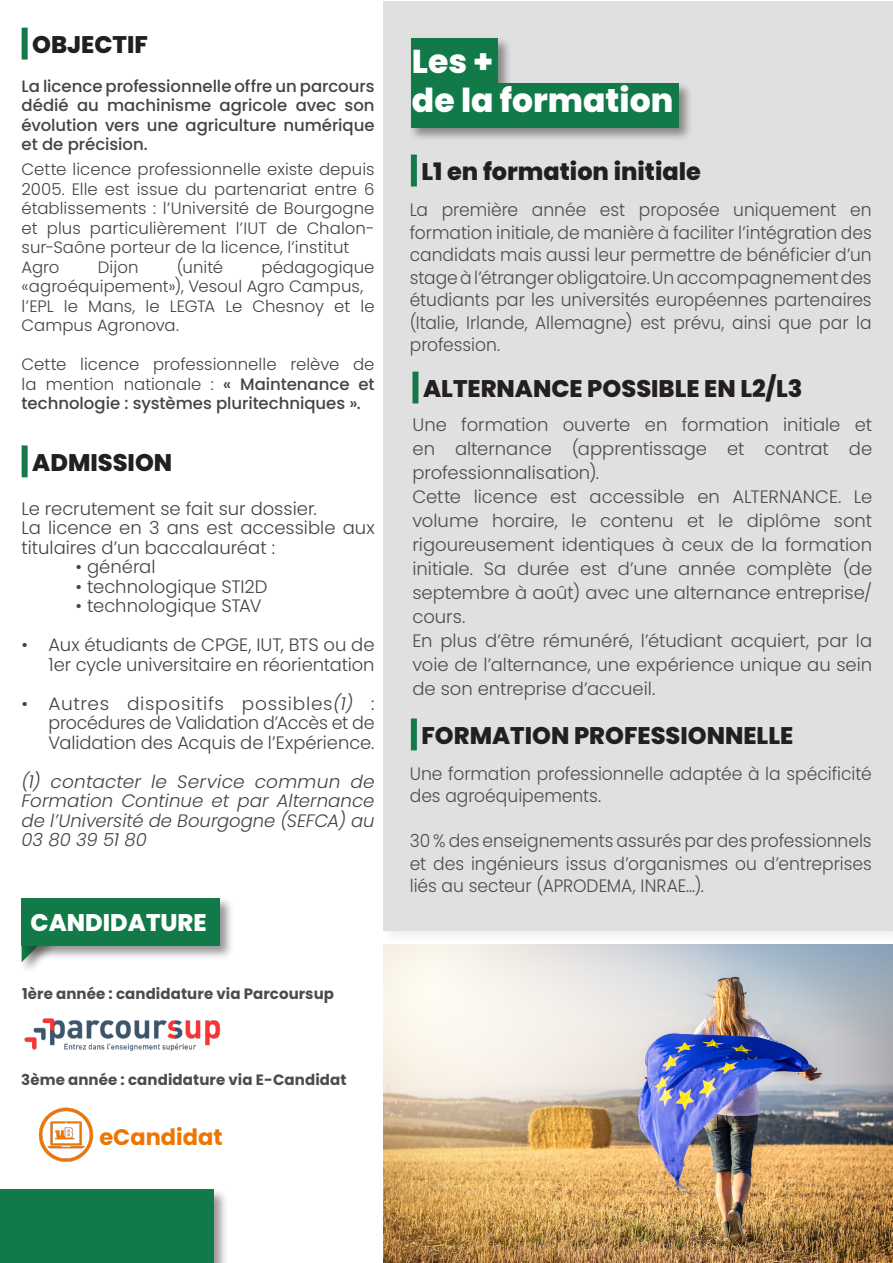
<style>
.page{position:relative;width:893px;height:1263px;background:#fff}
.page>*{position:absolute;margin:0;border:0;box-sizing:border-box;transform-origin:0 0}
.t1{font:800 33px "Poppins";color:#fff}
.t2{font:800 24px "Poppins";color:#231f20}
.t3{font:800 24px "Poppins";color:#fff}
.t4{font:700 22.5px "Poppins";color:#ee7502}
.t5{font:300 18px/22.5px "Poppins";color:#4b4c4d;text-align:justify;scale:.95 1}
.t6{font:300 18px/24px "Poppins";color:#4b4c4d;text-align:justify}
.Justifié{font:300 18px/19.5px "Poppins";letter-spacing:-.005em;color:#424445}
.Justifié-2{font:italic 300 18px/19.5px "Poppins";color:#424445;text-align:justify}
.t7{font:300 16.5px/19.5px "Poppins";letter-spacing:.005em;color:#424445;text-align:justify}
.t8{font:500 16.5px/19.5px "Poppins";letter-spacing:-.005em;color:#424445;text-align:justify}
.t9{font:700 15px "Poppins";letter-spacing:.005em;color:#4b4c4d}
.s1{font-weight:500}
.s2{font-style:italic}
</style>
<div class="page">
<div style="left:383px;top:1px;width:510px;height:929px;background:#e0e0e0"></div>
<div style="left:22px;top:28px;width:6px;height:32px;background:#127a49"></div>
<div style="left:22px;top:445px;width:6px;height:32px;background:#127a49"></div>
<div style="left:19px;top:905px;width:58px;height:70px;background:#231f20;opacity:.47"></div>
<svg style="left:22px;top:960px;width:42px;height:2px"></svg>
<div style="left:19px;top:896px;width:215px;height:64px;background:#231f20;opacity:.47"></div>
<div style="left:22px;top:898px;width:198px;height:48px;background:#127a49"></div>
<div style="left:0;top:1188px;width:228px;height:75px;background:#231f20;opacity:.47"></div>
<div style="left:0;top:1190px;width:214px;height:73px;background:#127a49"></div>
<div style="left:409px;top:36px;width:103px;height:61px;background:#231f20;opacity:.47"></div>
<div style="left:411px;top:38px;width:87px;height:45px;background:#127a49"></div>
<div style="left:409px;top:81px;width:284px;height:61px;background:#231f20;opacity:.47"></div>
<div style="left:411px;top:83px;width:268px;height:45px;background:#127a49"></div>
<div style="left:412px;top:372px;width:6px;height:31px;background:#127a49"></div>
<div style="left:411px;top:718px;width:6px;height:32px;background:#127a49"></div>
<div style="left:411px;top:155px;width:6px;height:31px;background:#127a49"></div>
<img style="left:24px;top:1018px;width:197px;height:34px">
<img style="left:383px;top:944px;width:510px;height:318px">
<img style="left:39px;top:1107px;width:55px;height:55px">
<p class="t2" style="left:32px;top:31px;width:117px">OBJECTIF</p>
<p class="t8" style="left:22px;top:76px;width:354px">La licence professionnelle offre un parcours dédié au machinisme agricole avec son évolution vers une agriculture numérique et de précision.</p>
<p class="t7" style="left:22px;top:160px;width:354px">Cette licence professionnelle existe depuis 2005. Elle est issue du partenariat entre 6 établissements : l’Université de Bourgogne et plus particulièrement l’IUT de Chalon&shy;sur-Saône porteur de la licence, l’institut</p>
<p class="t7" style="left:22px;top:257px;width:39px">Agro</p>
<p class="t7" style="left:98px;top:257px;width:42px">Dijon</p>
<p class="t7" style="left:177px;top:257px;width:48px">(unité</p>
<p class="t7" style="left:22px;top:257px;width:354px;text-indent:240px">pédagogique «agroéquipement»), Vesoul Agro Campus,</p>
<p class="t7" style="left:22px;top:296px;width:354px">l’EPL le Mans, le LEGTA Le Chesnoy et le<br>Campus Agronova.</p>
<p class="t7" style="left:22px;top:355px;width:354px">Cette licence professionnelle relève de la mention nationale : <span class="s1">« Maintenance et technologie : systèmes pluritechniques ».</span></p>
<p class="t2" style="left:32px;top:448px;width:141px">ADMISSION</p>
<p class="Justifié" style="left:22px;top:499px;width:297px">Le recrutement se fait sur dossier.</p>
<p class="Justifié" style="left:22px;top:518px;width:354px">La licence en 3 ans est accessible aux titulaires d’un baccalauréat :</p>
<p class="Justifié" style="left:76px;top:557px;width:81px">• général</p>
<p class="Justifié" style="left:76px;top:577px;width:193px">• technologique STI2D</p>
<p class="Justifié" style="left:76px;top:596px;width:188px">• technologique STAV</p>
<p class="Justifié" style="left:22px;top:635px;width:354px;text-align:right">• Aux étudiants de CPGE, IUT, BTS ou de<br>1er cycle universitaire en réorientation</p>
<p class="Justifié" style="left:49px;top:694px;width:327px;text-align:justify;text-indent:-27px">• Autres dispositifs possibles<span class="s2">(1)</span> : procédures de Validation d’Accès et de Validation des Acquis de l’Expérience.</p>
<p class="Justifié-2" style="left:22px;top:772px;width:354px">(1) contacter le Service commun de Formation Continue et par Alternance de l’Université de Bourgogne (SEFCA) au 03 80 39 51 80</p>
<p class="t3" style="left:31px;top:908px;width:178px">CANDIDATURE</p>
<p class="t9" style="left:22px;top:985px;width:314px">1ère année : candidature via Parcoursup</p>
<p class="t9" style="left:21px;top:1071px;width:327px">3ème année : candidature via E-Candidat</p>
<p class="t4" style="left:99px;top:1124px;width:125px">eCandidat</p>
<p class="t1" style="left:412px;top:42px;width:83px">Les +</p>
<p class="t1" style="left:412px;top:82px;width:263px">de la formation</p>
<p class="t2" style="left:421px;top:157px;width:281px">L1 en formation initiale</p>
<p class="t5" style="left:410px;top:199px;width:488px">La première année est proposée uniquement en formation initiale, de manière à faciliter l’intégration des candidats mais aussi leur permettre de bénéficier d’un stage à l’étranger obligatoire. Un accompagnement des étudiants par les universités européennes partenaires (Italie, Irlande, Allemagne) est prévu, ainsi que par la profession.</p>
<p class="t2" style="left:423px;top:374px;width:381px">ALTERNANCE POSSIBLE EN L2/L3</p>
<p class="t6" style="left:412px;top:413px;width:461px">Une formation ouverte en formation initiale et en alternance (apprentissage et contrat de professionnalisation).</p>
<p class="t6" style="left:412px;top:485px;width:461px">Cette licence est accessible en ALTERNANCE. Le volume horaire, le contenu et le diplôme sont rigoureusement identiques à ceux de la formation initiale. Sa durée est d’une année complète (de septembre à août) avec une alternance entreprise/ cours.</p>
<p class="t6" style="left:412px;top:629px;width:461px">En plus d’être rémunéré, l’étudiant acquiert, par la voie de l’alternance, une expérience unique au sein de son entreprise d’accueil.</p>
<p class="t2" style="left:421px;top:721px;width:373px">FORMATION PROFESSIONNELLE</p>
<p class="t5" style="left:410px;top:762px;width:488px">Une formation professionnelle adaptée à la spécificité des agroéquipements.</p>
<p class="t5" style="left:410px;top:830px;width:488px">30 % des enseignements assurés par des professionnels et des ingénieurs issus d’organismes ou d’entreprises liés au secteur (APRODEMA, INRAE…).</p>
</div>
